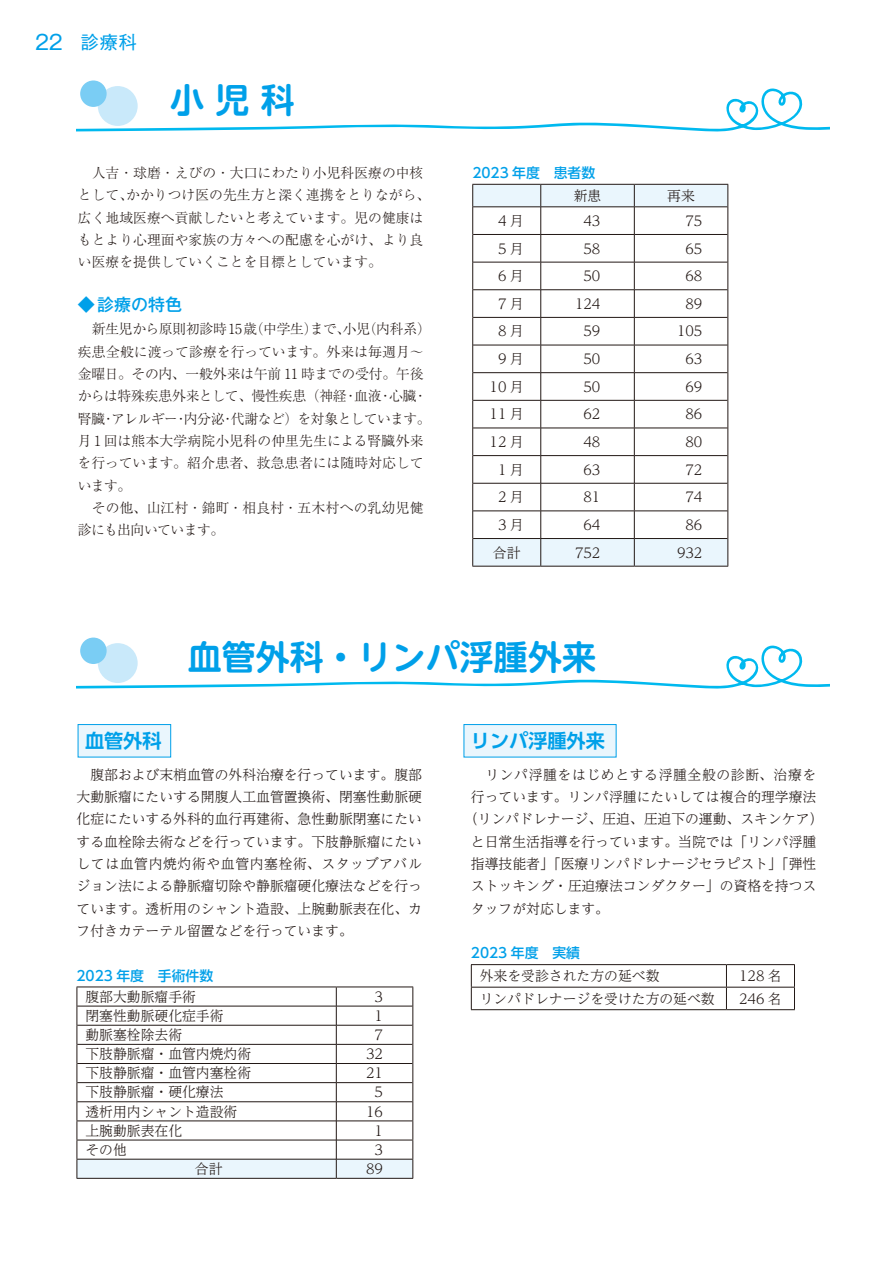
<style>
.page{position:relative;width:893px;height:1263px;background:#fff}
.page>*{position:absolute;margin:0;border:0;box-sizing:border-box;transform-origin:0 0}
.t1{font:700 34.05px "UD Shin M Go Pro De";color:#00a0e9}
.t2{font:700 19.2px "UD Shin Go Pro De";color:#00a0e9}
.t3{font:18px "Gothic MB101 Pro";color:#00a0e9}
.t4{font:500 16.95px "Gothic MB101 Pro";color:#00a0e9}
.t5{font:300 13.8px/22.4px "UD Reimin Pro";color:#221815;text-align:justify}
.t6{font:300 13.8px/22.4px "Ryumin Pro";color:#221815}
.t7{font:500 13.8px "UD Shin Go Pro";color:#00a0e9}
.t8{font:300 13.8px "UD Reimin Pro";letter-spacing:.045em;color:#221815}
.s1{font-size:20.25px}
</style>
<div class="page">
<svg style="left:77px;top:88px;width:752px;height:43px"></svg>
<div style="left:98px;top:86px;width:40px;height:40px;background:#c9e9fa;border-radius:50%"></div>
<div style="left:80px;top:80px;width:27px;height:27px;background:#7acdf4;border-radius:50%"></div>
<div style="left:78px;top:724px;width:93px;height:33px;background:#eaf6fd;border:1px solid #00a0e9"></div>
<div style="left:463px;top:724px;width:154px;height:33px;background:#eaf6fd;border:1px solid #00a0e9"></div>
<svg style="left:472px;top:184px;width:256px;height:382px"></svg>
<hr style="left:472px;top:566px;width:69px;height:1px;background:#221815">
<hr style="left:541px;top:566px;width:93px;height:1px;background:#221815">
<hr style="left:634px;top:566px;width:94px;height:1px;background:#221815">
<hr style="left:77px;top:986px;width:259px;height:1px;background:#221815">
<hr style="left:336px;top:986px;width:77px;height:1px;background:#221815">
<hr style="left:77px;top:1178px;width:259px;height:1px;background:#221815">
<hr style="left:336px;top:1178px;width:77px;height:1px;background:#221815">
<svg style="left:77px;top:987px;width:336px;height:191px"></svg>
<hr style="left:471px;top:964px;width:255px;height:1px;background:#221815">
<hr style="left:726px;top:964px;width:69px;height:1px;background:#221815">
<svg style="left:471px;top:965px;width:324px;height:44px"></svg>
<hr style="left:471px;top:1009px;width:255px;height:1px;background:#221815">
<hr style="left:726px;top:1009px;width:69px;height:1px;background:#221815">
<svg style="left:77px;top:645px;width:752px;height:43px"></svg>
<div style="left:98px;top:643px;width:40px;height:40px;background:#c9e9fa;border-radius:50%"></div>
<div style="left:80px;top:637px;width:27px;height:27px;background:#7acdf4;border-radius:50%"></div>
<h3 class="t3" style="left:35px;top:28px;width:103px"><span class="s1">22</span> 診療科</h3>
<h1 class="t1" style="left:170px;top:72px;width:126px">小 児 科</h1>
<p class="t6" style="left:78px;top:161px;width:354px">　人吉・球磨・えびの・大口にわたり小児科医療の中核として、かかりつけ医の先生方と深く連携をとりながら、広く地域医療へ貢献したいと考えています。児の健康はもとより心理面や家族の方々への配慮を心がけ、より良い医療を提供していくことを目標としています。</p>
<p class="t4" style="left:78px;top:290px;width:106px">◆診療の特色</p>
<p class="t6" style="left:78px;top:317px;width:355px">　新生児から原則初診時15歳（中学生）まで、小児（内科系）疾患全般に渡って診療を行っています。外来は毎週月～金曜日。その内、一般外来は午前 11 時までの受付。午後からは特殊疾患外来として、慢性疾患（神経・血液・心臓・腎臓・アレルギー・内分泌・代謝など）を対象としています。月１回は熊本大学病院小児科の仲里先生による腎臓外来を行っています。紹介患者、救急患者には随時対応しています。<br>　その他、山江村・錦町・相良村・五木村への乳幼児健診にも出向いています。</p>
<p class="t7" style="left:472px;top:162px;width:124px">2023 年度　患者数</p>
<p class="t5" style="left:574px;top:184px;width:29px">新患</p>
<p class="t5" style="left:667px;top:184px;width:29px">再来</p>
<p class="t5" style="left:498px;top:209px;width:27px">4月</p>
<p class="t5" style="left:583px;top:209px;width:18px">43</p>
<p class="t5" style="left:685px;top:209px;width:18px">75</p>
<p class="t5" style="left:498px;top:237px;width:27px">5月</p>
<p class="t5" style="left:583px;top:237px;width:18px">58</p>
<p class="t5" style="left:685px;top:237px;width:18px">65</p>
<p class="t5" style="left:498px;top:264px;width:27px">6月</p>
<p class="t5" style="left:583px;top:264px;width:18px">50</p>
<p class="t5" style="left:685px;top:264px;width:18px">68</p>
<p class="t5" style="left:498px;top:292px;width:27px">7月</p>
<p class="t5" style="left:575px;top:292px;width:27px">124</p>
<p class="t5" style="left:685px;top:292px;width:18px">89</p>
<p class="t5" style="left:498px;top:320px;width:27px">8月</p>
<p class="t5" style="left:583px;top:320px;width:18px">59</p>
<p class="t5" style="left:677px;top:320px;width:27px">105</p>
<p class="t5" style="left:498px;top:347px;width:27px">9月</p>
<p class="t5" style="left:583px;top:347px;width:18px">50</p>
<p class="t5" style="left:685px;top:347px;width:18px">63</p>
<p class="t5" style="left:490px;top:375px;width:36px">10 月</p>
<p class="t5" style="left:583px;top:375px;width:18px">50</p>
<p class="t5" style="left:685px;top:375px;width:18px">69</p>
<p class="t5" style="left:490px;top:402px;width:36px">11 月</p>
<p class="t5" style="left:583px;top:402px;width:18px">62</p>
<p class="t5" style="left:685px;top:402px;width:18px">86</p>
<p class="t5" style="left:490px;top:430px;width:36px">12 月</p>
<p class="t5" style="left:583px;top:430px;width:18px">48</p>
<p class="t5" style="left:685px;top:430px;width:18px">80</p>
<p class="t5" style="left:498px;top:458px;width:27px">1月</p>
<p class="t5" style="left:583px;top:458px;width:18px">63</p>
<p class="t5" style="left:685px;top:458px;width:18px">72</p>
<p class="t5" style="left:498px;top:485px;width:27px">2月</p>
<p class="t5" style="left:583px;top:485px;width:18px">81</p>
<p class="t5" style="left:685px;top:485px;width:18px">74</p>
<p class="t5" style="left:498px;top:513px;width:27px">3月</p>
<p class="t5" style="left:583px;top:513px;width:18px">64</p>
<p class="t5" style="left:685px;top:513px;width:18px">86</p>
<p class="t5" style="left:493px;top:541px;width:29px">合計</p>
<p class="t5" style="left:575px;top:541px;width:27px">752</p>
<p class="t5" style="left:677px;top:541px;width:27px">932</p>
<h1 class="t1" style="left:188px;top:629px;width:410px">血管外科・リンパ浮腫外来</h1>
<h2 class="t2" style="left:85px;top:725px;width:78px">血管外科</h2>
<p class="t5" style="left:77px;top:763px;width:347px">　腹部および末梢血管の外科治療を行っています。腹部大動脈瘤にたいする開腹人工血管置換術、閉塞性動脈硬化症にたいする外科的血行再建術、急性動脈閉塞にたいする血栓除去術などを行っています。下肢静脈瘤にたいしては血管内焼灼術や血管内塞栓術、スタッブアバルジョン法による静脈瘤切除や静脈瘤硬化療法などを行っています。透析用のシャント造設、上腕動脈表在化、カフ付きカテーテル留置などを行っています。</p>
<p class="t7" style="left:77px;top:964px;width:138px">2023 年度　手術件数</p>
<p class="t5" style="left:85px;top:985px;width:112px">腹部大動脈瘤手術</p>
<p class="t5" style="left:375px;top:985px;width:10px">3</p>
<p class="t5" style="left:85px;top:1004px;width:140px">閉塞性動脈硬化症手術</p>
<p class="t5" style="left:375px;top:1004px;width:10px">1</p>
<p class="t5" style="left:85px;top:1023px;width:98px">動脈塞栓除去術</p>
<p class="t5" style="left:375px;top:1023px;width:10px">7</p>
<p class="t5" style="left:85px;top:1042px;width:167px">下肢静脈瘤・血管内焼灼術</p>
<p class="t5" style="left:366px;top:1042px;width:18px">32</p>
<p class="t5" style="left:85px;top:1061px;width:167px">下肢静脈瘤・血管内塞栓術</p>
<p class="t5" style="left:366px;top:1061px;width:18px">21</p>
<p class="t5" style="left:85px;top:1080px;width:140px">下肢静脈瘤・硬化療法</p>
<p class="t5" style="left:375px;top:1080px;width:10px">5</p>
<p class="t5" style="left:85px;top:1100px;width:154px">透析用内シャント造設術</p>
<p class="t5" style="left:366px;top:1100px;width:18px">16</p>
<p class="t5" style="left:85px;top:1119px;width:98px">上腕動脈表在化</p>
<p class="t5" style="left:375px;top:1119px;width:10px">1</p>
<p class="t5" style="left:85px;top:1138px;width:43px">その他</p>
<p class="t5" style="left:375px;top:1138px;width:10px">3</p>
<p class="t5" style="left:195px;top:1157px;width:29px">合計</p>
<p class="t5" style="left:366px;top:1157px;width:18px">89</p>
<h2 class="t2" style="left:471px;top:725px;width:135px">リンパ浮腫外来</h2>
<p class="t8" style="left:471px;top:763px;width:347px">　リンパ浮腫をはじめとする浮腫全般の診断、治療を</p>
<p class="t5" style="left:471px;top:785px;width:347px">行っています。リンパ浮腫にたいしては複合的理学療法</p>
<p class="t5" style="left:464px;top:807px;width:361px">（リンパドレナージ、圧迫、圧迫下の運動、スキンケア）</p>
<p class="t5" style="left:471px;top:830px;width:347px">と日常生活指導を行っています。当院では「リンパ浮腫</p>
<p class="t5" style="left:471px;top:852px;width:347px">指導技能者」「医療リンパドレナージセラピスト」「弾性</p>
<p class="t5" style="left:471px;top:874px;width:347px">ストッキング・圧迫療法コンダクター」の資格を持つス</p>
<p class="t5" style="left:471px;top:897px;width:140px">タッフが対応します。</p>
<p class="t7" style="left:471px;top:942px;width:111px">2023 年度　実績</p>
<p class="t5" style="left:480px;top:964px;width:181px">外来を受診された方の延べ数</p>
<p class="t5" style="left:739px;top:964px;width:44px">128 名</p>
<p class="t5" style="left:480px;top:987px;width:236px">リンパドレナージを受けた方の延べ数</p>
<p class="t5" style="left:739px;top:987px;width:44px">246 名</p>
</div>
